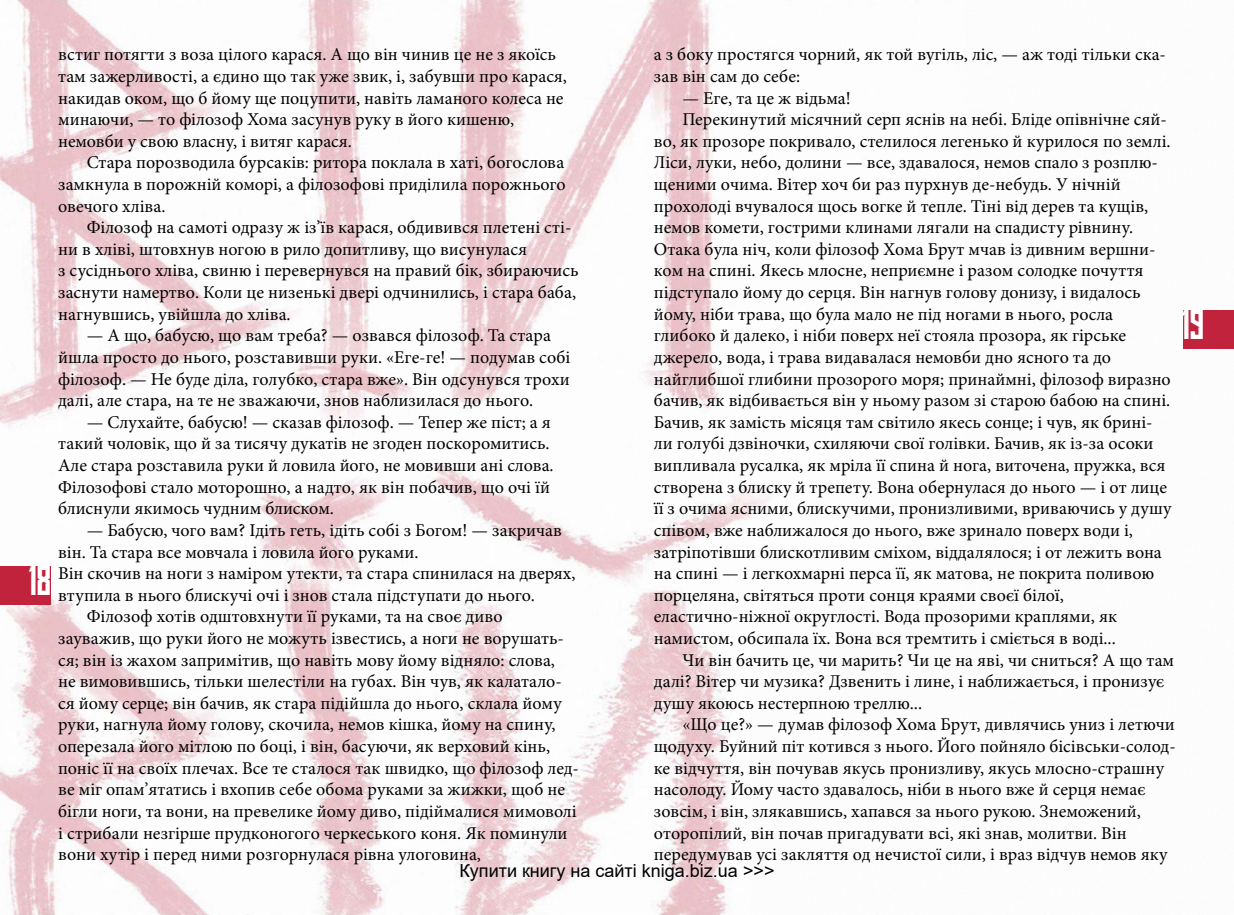
<style>
.page{position:relative;width:1234px;height:915px;background:#fff}
.page>*{position:absolute;margin:0;border:0;box-sizing:border-box;transform-origin:0 0}
.t1{font:37.5px "Long Shot Cyrillic";color:#fff}
.t2{font:18px/21.6px "Minion Pro";color:#000}
.t3{font:18px "Arial";color:#000}
</style>
<div class="page">
<img style="left:0;top:0;width:1233px;height:914px">
<div style="left:0;top:566px;width:51px;height:38px;background:#c1233c"></div>
<div style="left:1182px;top:310px;width:51px;height:38px;background:#c1233c"></div>
<h1 class="t1" style="left:30px;top:559px;width:24px">18</h1>
<p class="t2" style="left:653px;top:44px;width:513px">а з боку простягся чорний, як той вугіль, ліс, — аж тоді тільки ска&shy;зав він сам до себе:</p>
<p class="t2" style="left:682px;top:87px;width:170px">— Еге, та це ж відьма!</p>
<p class="t2" style="left:682px;top:109px;width:486px">Перекинутий місячний серп яснів на небі. Бліде опівнічне сяй-</p>
<p class="t2" style="left:653px;top:130px;width:518px">во, як прозоре покривало, стелилося легенько й курилося по землі.</p>
<p class="t2" style="left:653px;top:152px;width:505px">Ліси, луки, небо, долини — все, здавалося, немов спало з розплю-</p>
<p class="t2" style="left:653px;top:173px;width:468px">щеними очима. Вітер хоч би раз пурхнув де-небудь. У нічній</p>
<p class="t2" style="left:653px;top:195px;width:495px">прохолоді вчувалося щось вогке й тепле. Тіні від дерев та кущів,</p>
<p class="t2" style="left:653px;top:217px;width:480px">немов комети, гострими клинами лягали на спадисту рівнину.</p>
<p class="t2" style="left:653px;top:238px;width:503px">Отака була ніч, коли філозоф Хома Брут мчав із дивним вершни-</p>
<p class="t2" style="left:653px;top:260px;width:491px">ком на спині. Якесь млосне, неприємне і разом солодке почуття</p>
<p class="t2" style="left:653px;top:281px;width:488px">підступало йому до серця. Він нагнув голову донизу, і видалось</p>
<p class="t2" style="left:653px;top:303px;width:460px">йому, ніби трава, що була мало не під ногами в нього, росла</p>
<p class="t2" style="left:653px;top:325px;width:473px">глибоко й далеко, і ніби поверх неї стояла прозора, як гірське</p>
<p class="t2" style="left:653px;top:346px;width:458px">джерело, вода, і трава видавалася немовби дно ясного та до</p>
<p class="t2" style="left:653px;top:368px;width:518px">найглибшої глибини прозорого моря; принаймні, філозоф виразно</p>
<p class="t2" style="left:653px;top:389px;width:518px">бачив, як відбивається він у ньому разом зі старою бабою на спині.</p>
<p class="t2" style="left:653px;top:411px;width:500px">Бачив, як замість місяця там світило якесь сонце; і чув, як брині-</p>
<p class="t2" style="left:653px;top:433px;width:501px">ли голубі дзвіночки, схиляючи свої голівки. Бачив, як із-за осоки</p>
<p class="t2" style="left:653px;top:454px;width:513px">випливала русалка, як мріла її спина й нога, виточена, пружка, вся</p>
<p class="t2" style="left:653px;top:476px;width:514px">створена з блиску й трепету. Вона обернулася до нього — і от лице</p>
<p class="t2" style="left:653px;top:497px;width:519px">її з очима ясними, блискучими, пронизливими, вриваючись у душу</p>
<p class="t2" style="left:653px;top:519px;width:480px">співом, вже наближалося до нього, вже зринало поверх води і,</p>
<p class="t2" style="left:653px;top:541px;width:509px">затріпотівши блискотливим сміхом, віддалялося; і от лежить вона</p>
<p class="t2" style="left:653px;top:562px;width:502px">на спині — і легкохмарні перса її, як матова, не покрита поливою</p>
<p class="t2" style="left:653px;top:584px;width:411px">порцеляна, світяться проти сонця краями своєї білої,</p>
<p class="t2" style="left:653px;top:605px;width:464px">еластично-ніжної округлості. Вода прозорими краплями, як</p>
<p class="t2" style="left:653px;top:627px;width:463px">намистом, обсипала їх. Вона вся тремтить і сміється в воді...</p>
<p class="t2" style="left:682px;top:649px;width:493px">Чи він бачить це, чи марить? Чи це на яві, чи сниться? А що там</p>
<p class="t2" style="left:653px;top:670px;width:512px">далі? Вітер чи музика? Дзвенить і лине, і наближається, і пронизує</p>
<p class="t2" style="left:653px;top:692px;width:270px">душу якоюсь нестерпною треллю...</p>
<p class="t2" style="left:682px;top:713px;width:493px">«Що це?» — думав філозоф Хома Брут, дивлячись униз і летючи</p>
<p class="t2" style="left:653px;top:735px;width:523px">щодуху. Буйний піт котився з нього. Його пойняло бісівськи-солод-</p>
<p class="t2" style="left:653px;top:757px;width:511px">ке відчуття, він почував якусь пронизливу, якусь млосно-страшну</p>
<p class="t2" style="left:653px;top:778px;width:493px">насолоду. Йому часто здавалось, ніби в нього вже й серця немає</p>
<p class="t2" style="left:653px;top:800px;width:488px">зовсім, і він, злякавшись, хапався за нього рукою. Знеможений,</p>
<p class="t2" style="left:653px;top:821px;width:474px">оторопілий, він почав пригадувати всі, які знав, молитви. Він</p>
<p class="t2" style="left:653px;top:843px;width:515px">передумував усі закляття од нечистої сили, і враз відчув немов яку</p>
<p class="t2" style="left:58px;top:44px;width:510px">встиг потягти з воза цілого карася. А що він чинив це не з якоїсь там зажерливості, а єдино що так уже звик, і, забувши про карася, накидав оком, що б йому ще поцупити, навіть ламаного колеса не минаючи, — то філозоф Хома засунув руку в його кишеню, немовби у свою власну, і витяг карася.</p>
<p class="t2" style="left:58px;top:152px;width:509px;text-align:justify;text-indent:29px">Стара порозводила бурсаків: ритора поклала в хаті, богослова замкнула в порожній коморі, а філозофові приділила порожнього овечого хліва.</p>
<p class="t2" style="left:58px;top:217px;width:522px;text-indent:29px">Філозоф на самоті одразу ж із’їв карася, обдивився плетені сті&shy;ни в хліві, штовхнув ногою в рило допитливу, що висунулася<br>з сусіднього хліва, свиню і перевернувся на правий бік, збираючись заснути намертво. Коли це низенькі двері одчинились, і стара баба, нагнувшись, увійшла до хліва.</p>
<p class="t2" style="left:58px;top:325px;width:513px;text-indent:29px">— А що, бабусю, що вам треба? — озвався філозоф. Та стара йшла просто до нього, розставивши руки. «Еге-ге! — подумав собі філозоф. — Не буде діла, голубко, стара вже». Він одсунувся трохи далі, але стара, на те не зважаючи, знов наблизилася до нього.</p>
<p class="t2" style="left:58px;top:411px;width:497px;text-indent:29px">— Слухайте, бабусю! — сказав філозоф. — Тепер же піст; а я такий чоловік, що й за тисячу дукатів не згоден поскоромитись.<br>Але стара розставила руки й ловила його, не мовивши ані слова.<br>Філозофові стало моторошно, а надто, як він побачив, що очі їй блиснули якимось чудним блиском.</p>
<p class="t2" style="left:87px;top:519px;width:476px">— Бабусю, чого вам? Ідіть геть, ідіть собі з Богом! — закричав</p>
<p class="t2" style="left:58px;top:541px;width:362px">він. Та стара все мовчала і ловила його руками.</p>
<p class="t2" style="left:58px;top:562px;width:519px">Він скочив на ноги з наміром утекти, та стара спинилася на дверях,</p>
<p class="t2" style="left:58px;top:584px;width:478px">втупила в нього блискучі очі і знов стала підступати до нього.</p>
<p class="t2" style="left:87px;top:605px;width:417px">Філозоф хотів одштовхнути її руками, та на своє диво</p>
<p class="t2" style="left:58px;top:627px;width:507px">зауважив, що руки його не можуть ізвестись, а ноги не ворушать-</p>
<p class="t2" style="left:58px;top:649px;width:498px">ся; він із жахом запримітив, що навіть мову йому відняло: слова,</p>
<p class="t2" style="left:58px;top:670px;width:505px">не вимовившись, тільки шелестіли на губах. Він чув, як калатало-</p>
<p class="t2" style="left:58px;top:692px;width:505px">ся йому серце; він бачив, як стара підійшла до нього, склала йому</p>
<p class="t2" style="left:58px;top:713px;width:499px">руки, нагнула йому голову, скочила, немов кішка, йому на спину,</p>
<p class="t2" style="left:58px;top:735px;width:493px">оперезала його мітлою по боці, і він, басуючи, як верховий кінь,</p>
<p class="t2" style="left:58px;top:757px;width:522px">поніс її на своїх плечах. Все те сталося так швидко, що філозоф лед-</p>
<p class="t2" style="left:58px;top:778px;width:508px">ве міг опам’ятатись і вхопив себе обома руками за жижки, щоб не</p>
<p class="t2" style="left:58px;top:800px;width:520px">бігли ноги, та вони, на превелике йому диво, підіймалися мимоволі</p>
<p class="t2" style="left:58px;top:821px;width:511px">і стрибали незгірше прудконогого черкеського коня. Як поминули</p>
<p class="t2" style="left:58px;top:843px;width:424px">вони хутір і перед ними розгорнулася рівна улоговина,</p>
<h1 class="t1" style="left:1182px;top:302px;width:24px">19</h1>
<p class="t3" style="left:459px;top:857px;width:316px">Купити книгу на сайті kniga.biz.ua &gt;&gt;&gt;</p>
</div>
